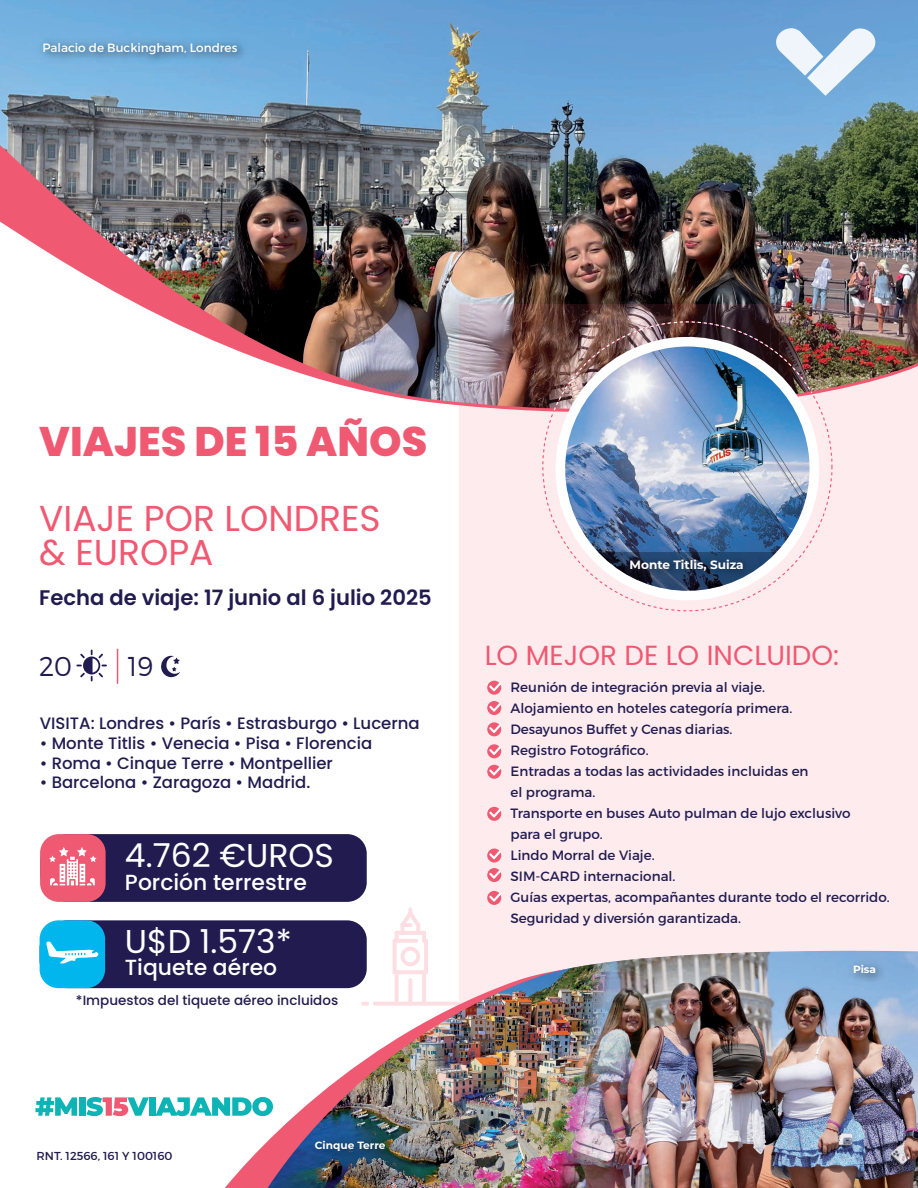
<style>
.page{position:relative;width:918px;height:1188px;background:#fff}
.page>*{position:absolute;margin:0;border:0;box-sizing:border-box;transform-origin:0 0}
.t1{font:800 41.4px "Poppins";color:#f05972}
.t2{font:36px/34.5px "Poppins";color:#f05972}
.t3{font:33px "Poppins";color:#fff}
.t4{font:27.6px "Poppins";color:#f05972}
.t5{font:300 27.3px "Montserrat";color:#221b50;scale:.96 1}
.t6{font:500 21.9px "Poppins";color:#fff}
.t7{font:600 21.15px "Poppins";color:#221b50}
.t8{font:500 16.5px "Poppins";color:#221b50}
.t9{font:13.5px/21px "Montserrat";color:#221d52}
.t10{font:500 13.5px "Poppins";color:#221b50}
.t11{font:12px "Montserrat";color:#fff}
.t12{font:700 12px "Montserrat";color:#fff}
.t13{font:11.55px "Montserrat";color:#221b50}
.t14{font:700 10.5px "Montserrat";color:#fff}
</style>
<div class="page">
<img style="left:0;top:0;width:917px;height:406px">
<svg style="left:776px;top:28px;width:99px;height:68px"></svg>
<img style="left:31px;top:30px;width:222px;height:41px">
<svg style="left:459px;top:304px;width:458px;height:643px;background:#f1dddf"></svg>
<svg style="left:487px;top:681px;width:14px;height:14px"></svg>
<svg style="left:489px;top:683px;width:12px;height:8px"></svg>
<div style="left:487px;top:701px;width:14px;height:14px;background:#f05972;border-radius:50%"></div>
<svg style="left:489px;top:703px;width:12px;height:9px"></svg>
<div style="left:487px;top:722px;width:14px;height:14px;background:#f05972;border-radius:50%"></div>
<svg style="left:489px;top:724px;width:12px;height:9px"></svg>
<div style="left:487px;top:744px;width:14px;height:14px;background:#f05972;border-radius:50%"></div>
<svg style="left:489px;top:746px;width:12px;height:9px"></svg>
<svg style="left:487px;top:765px;width:14px;height:14px"></svg>
<svg style="left:489px;top:767px;width:12px;height:8px"></svg>
<div style="left:487px;top:807px;width:14px;height:14px;background:#f05972;border-radius:50%"></div>
<svg style="left:489px;top:809px;width:12px;height:8px"></svg>
<svg style="left:487px;top:849px;width:14px;height:14px"></svg>
<svg style="left:489px;top:851px;width:12px;height:8px"></svg>
<div style="left:487px;top:868px;width:14px;height:14px;background:#f05972;border-radius:50%"></div>
<svg style="left:489px;top:870px;width:12px;height:9px"></svg>
<div style="left:487px;top:891px;width:14px;height:14px;background:#f05972;border-radius:50%"></div>
<svg style="left:489px;top:893px;width:12px;height:9px"></svg>
<svg style="left:547px;top:329px;width:279px;height:279px;background:#ebd6d8"></svg>
<img style="left:558px;top:347px;width:257px;height:245px">
<svg style="left:595px;top:552px;width:183px;height:40px"></svg>
<img style="left:618px;top:546px;width:141px;height:41px">
<img style="left:552px;top:321px;width:261px;height:91px">
<svg style="left:76px;top:650px;width:31px;height:31px"></svg>
<svg style="left:161px;top:656px;width:19px;height:21px"></svg>
<hr style="left:117px;top:649px;width:1px;height:35px;background:#f05972">
<svg style="left:40px;top:834px;width:326px;height:68px;background:#4c2e5d"></svg>
<svg style="left:40px;top:920px;width:326px;height:68px;background:#24497c"></svg>
<svg style="left:218px;top:947px;width:699px;height:241px"></svg>
<img style="left:643px;top:951px;width:274px;height:237px">
<img style="left:267px;top:951px;width:376px;height:237px">
<img style="left:841px;top:953px;width:50px;height:37px">
<img style="left:303px;top:1128px;width:99px;height:39px">
<svg style="left:35px;top:1097px;width:42px;height:19px"></svg>
<div style="left:79px;top:1097px;width:6px;height:19px;background:#0cb4b6"></div>
<svg style="left:86px;top:1097px;width:63px;height:19px"></svg>
<div style="left:149px;top:1097px;width:6px;height:19px;background:#0cb4b6"></div>
<svg style="left:155px;top:1097px;width:118px;height:19px"></svg>
<hr style="left:392px;top:939px;width:26px;height:4px;background:#fcdee3;border-radius:2px">
<hr style="left:422px;top:970px;width:4px;height:36px;background:#fcdee3;border-radius:2px">
<hr style="left:408px;top:978px;width:4px;height:28px;background:#fcdee3;border-radius:2px">
<svg style="left:394px;top:970px;width:4px;height:36px"></svg>
<svg style="left:402px;top:907px;width:18px;height:20px"></svg>
<hr style="left:416px;top:923px;width:4px;height:12px;background:#fcdee3;border-radius:2px">
<svg style="left:400px;top:923px;width:4px;height:12px"></svg>
<hr style="left:394px;top:931px;width:32px;height:4px;background:#fcdee3;border-radius:2px">
<hr style="left:422px;top:931px;width:4px;height:12px;background:#fcdee3;border-radius:2px">
<svg style="left:394px;top:931px;width:4px;height:12px"></svg>
<svg style="left:392px;top:939px;width:4px;height:35px"></svg>
<hr style="left:392px;top:970px;width:36px;height:4px;background:#fcdee3;border-radius:2px">
<hr style="left:424px;top:939px;width:4px;height:35px;background:#fcdee3;border-radius:2px">
<svg style="left:400px;top:939px;width:28px;height:27px"></svg>
<svg style="left:373px;top:1002px;width:86px;height:4px"></svg>
<svg style="left:361px;top:1002px;width:8px;height:4px"></svg>
<p class="t11" style="left:42px;top:40px;width:196px">Palacio de Buckingham, Londres</p>
<h1 class="t1" style="left:39px;top:418px;width:389px">VIAJES DE 15 AÑOS</h1>
<h2 class="t2" style="left:39px;top:501px;width:343px">VIAJE POR LONDRES &amp; EUROPA</h2>
<h3 class="t7" style="left:39px;top:585px;width:394px">Fecha de viaje: 17 junio al 6 julio 2025</h3>
<h3 class="t5" style="left:39px;top:650px;width:36px">20</h3>
<h3 class="t5" style="left:128px;top:650px;width:28px">19</h3>
<p class="t8" style="left:40px;top:714px;width:381px">VISITA: Londres • París • Estrasburgo • Lucerna</p>
<p class="t8" style="left:40px;top:733px;width:334px">• Monte Titlis • Venecia • Pisa • Florencia</p>
<p class="t8" style="left:40px;top:753px;width:295px">• Roma • Cinque Terre • Montpellier</p>
<p class="t8" style="left:40px;top:773px;width:272px">• Barcelona • Zaragoza • Madrid.</p>
<h3 class="t3" style="left:125px;top:837px;width:210px">4.762 €UROS</h3>
<h3 class="t6" style="left:125px;top:870px;width:183px">Porción terrestre</h3>
<h3 class="t3" style="left:125px;top:922px;width:168px">U$D 1.573*</h3>
<h3 class="t6" style="left:125px;top:955px;width:154px">Tiquete aéreo</h3>
<p class="t10" style="left:76px;top:992px;width:264px">*Impuestos del tiquete aéreo incluidos</p>
<p class="t13" style="left:36px;top:1149px;width:137px">RNT. 12566, 161 Y 100160</p>
<p class="t14" style="left:315px;top:1138px;width:72px">Cinque Terre</p>
<p class="t12" style="left:629px;top:556px;width:116px">Monte Titlis, Suiza</p>
<h3 class="t4" style="left:484px;top:639px;width:356px">LO MEJOR DE LO INCLUIDO:</h3>
<p class="t9" style="left:510px;top:677px;width:381px">Reunión de integración previa al viaje.<br>Alojamiento en hoteles categoría primera.<br>Desayunos Buffet y Cenas diarias.<br>Registro Fotográfico.<br>Entradas a todas las actividades incluidas en<br>el programa.<br>Transporte en buses Auto pulman de lujo exclusivo<br>para el grupo.<br>Lindo Morral de Viaje.<br>SIM-CARD internacional.<br>Guías expertas, acompañantes durante todo el recorrido.<br>Seguridad y diversión garantizada.</p>
<p class="t14" style="left:853px;top:961px;width:24px">Pisa</p>
</div>
